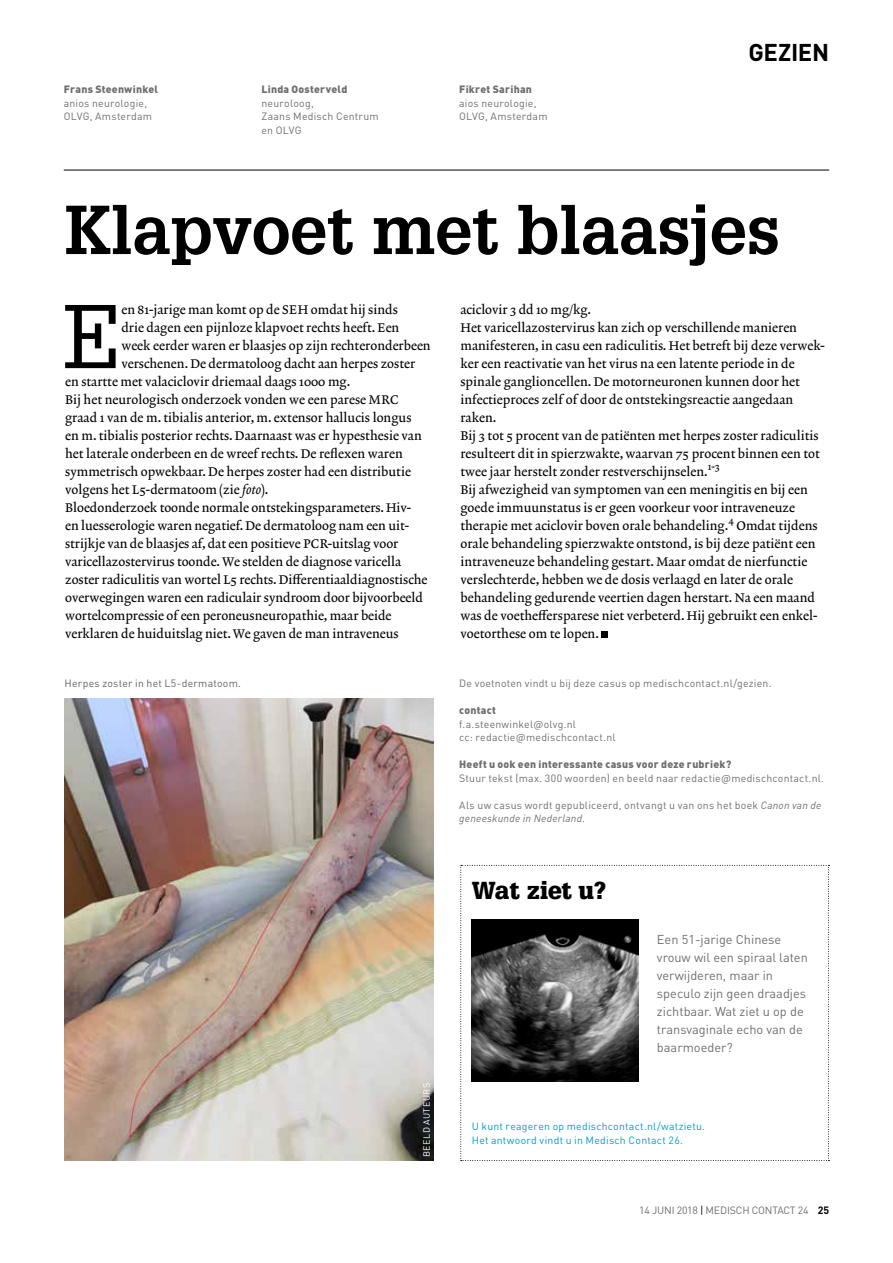
<style>
.page{position:relative;width:893px;height:1263px;background:#fff}
.page>*{position:absolute;margin:0;border:0;box-sizing:border-box;transform-origin:0 0}
.t1{font:88.2px "Glypha LT Std";color:#000}
.t2{font:700 67.5px "Glypha LT Std";letter-spacing:-.01em;color:#000}
.t3{font:900 24px "Glypha LT Std";color:#000}
.t4{font:700 24px "DINOT";letter-spacing:-.015em;color:#000}
.t5{font:12.75px/18px "Lexicon No 2 Roman A";color:#000}
.t6{font:12.75px/18px "DINOT";color:#706f6f}
.t7{font:10.5px/13.5px "DINOT";letter-spacing:.02em;color:#706f6f}
.t8{font:900 10.5px "DINOT";letter-spacing:.025em;color:#706f6f}
.t9{font:10.5px/13.5px "DINOT";letter-spacing:.02em;color:#009ed4}
.t10{font:10.5px "DINOT";letter-spacing:.02em;color:#646363}
.t11{font:10.5px "DINOT";letter-spacing:-.015em;color:#706f6f}
.t12{font:10.2px "Lexicon No 2 Roman A";color:#000}
.t13{font:9px "DINOT";letter-spacing:.04em;color:#fff}
.s1{font-family:"Lexicon No 2 Italic A"}
.s2{font-style:italic}
.s3{color:#000}
.s4{font-weight:700;color:#000}
</style>
<div class="page">
<img style="left:65px;top:698px;width:369px;height:463px">
<svg style="left:460px;top:865px;width:369px;height:296px"></svg>
<img style="left:472px;top:920px;width:167px;height:162px">
<div style="left:601px;top:631px;width:7px;height:7px;background:#000"></div>
<hr style="left:64px;top:170px;width:765px;height:1px;background:#000">
<p class="t8" style="left:64px;top:82px;width:96px">Frans Steenwinkel</p>
<p class="t7" style="left:64px;top:96px;width:90px">anios neurologie,<br>OLVG, Amsterdam</p>
<p class="t8" style="left:261px;top:82px;width:87px">Linda Oosterveld</p>
<p class="t7" style="left:261px;top:96px;width:119px">neuroloog,<br>Zaans Medisch Centrum en OLVG</p>
<p class="t8" style="left:459px;top:82px;width:74px">Fikret Sarihan</p>
<p class="t7" style="left:459px;top:96px;width:90px">aios neurologie,<br>OLVG, Amsterdam</p>
<h3 class="t4" style="left:748px;top:37px;width:82px">GEZIEN</h3>
<h2 class="t2" style="left:65px;top:188px;width:717px">Klapvoet met blaasjes</h2>
<h1 class="t1" style="left:63px;top:283px;width:60px">E</h1>
<p class="t5" style="left:121px;top:301px;width:278px">en 81-jarige man komt op de SEH omdat hij sinds</p>
<p class="t5" style="left:121px;top:319px;width:279px">drie dagen een pijnloze klapvoet rechts heeft. Een</p>
<p class="t5" style="left:121px;top:337px;width:311px">week eerder waren er blaasjes op zijn rechteronderbeen</p>
<p class="t5" style="left:121px;top:355px;width:295px">verschenen. De dermatoloog dacht aan herpes zoster</p>
<p class="t5" style="left:65px;top:373px;width:287px">en startte met valaciclovir driemaal daags 1000 mg.</p>
<p class="t5" style="left:65px;top:391px;width:335px">Bij het neurologisch onderzoek vonden we een parese MRC</p>
<p class="t5" style="left:65px;top:409px;width:348px">graad 1 van de m. tibialis anterior, m. extensor hallucis longus</p>
<p class="t5" style="left:65px;top:427px;width:358px">en m. tibialis posterior rechts. Daarnaast was er hypesthesie van</p>
<p class="t5" style="left:65px;top:445px;width:339px">het laterale onderbeen en de wreef rechts. De reflexen waren</p>
<p class="t5" style="left:65px;top:463px;width:347px">symmetrisch opwekbaar. De herpes zoster had een distributie</p>
<p class="t5" style="left:65px;top:481px;width:205px">volgens het L5-dermatoom (zie <span class="s1">foto</span>).</p>
<p class="t5" style="left:65px;top:499px;width:347px">Bloedonderzoek toonde normale ontstekingsparameters. Hiv-</p>
<p class="t5" style="left:65px;top:517px;width:345px">en luesserologie waren negatief. De dermatoloog nam een uit-</p>
<p class="t5" style="left:65px;top:535px;width:335px">strijkje van de blaasjes af, dat een positieve PCR-uitslag voor</p>
<p class="t5" style="left:65px;top:553px;width:338px">varicellazostervirus toonde. We stelden de diagnose varicella</p>
<p class="t5" style="left:65px;top:571px;width:364px">zoster radiculitis van wortel L5 rechts. Differentiaaldiagnostische</p>
<p class="t5" style="left:65px;top:589px;width:359px">overwegingen waren een radiculair syndroom door bijvoorbeeld</p>
<p class="t5" style="left:65px;top:607px;width:328px">wortelcompressie of een peroneusneuropathie, maar beide</p>
<p class="t5" style="left:65px;top:625px;width:335px">verklaren de huiduitslag niet. We gaven de man intraveneus</p>
<p class="t10" style="left:65px;top:677px;width:178px">Herpes zoster in het L5-dermatoom.</p>
<p class="t13" style="left:421px;top:1157px;width:75px;rotate:-90deg">BEELD AUTEURS</p>
<p class="t5" style="left:460px;top:301px;width:366px">aciclovir 3 dd 10 mg/kg.<br>Het varicellazostervirus kan zich op verschillende manieren manifesteren, in casu een radiculitis. Het betreft bij deze verwek&shy;ker een reactivatie van het virus na een latente periode in de spinale ganglioncellen. De motorneuronen kunnen door het infectieproces zelf of door de ontstekingsreactie aangedaan raken.<br>Bij 3 tot 5 procent van de patiënten met herpes zoster radiculitis resulteert dit in spierzwakte, waarvan 75 procent binnen een tot twee jaar herstelt zonder restverschijnselen.</p>
<p class="t12" style="left:708px;top:460px;width:14px">1-3</p>
<p class="t5" style="left:460px;top:481px;width:349px">Bij afwezigheid van symptomen van een meningitis en bij een goede immuunstatus is er geen voorkeur voor intraveneuze therapie met aciclovir boven orale behandeling.</p>
<p class="t12" style="left:728px;top:514px;width:7px">4</p>
<p class="t5" style="left:460px;top:517px;width:359px;text-indent:276px">Omdat tijdens orale behandeling spierzwakte ontstond, is bij deze patiënt een intraveneuze behandeling gestart. Maar omdat de nierfunctie verslechterde, hebben we de dosis verlaagd en later de orale behandeling gedurende veertien dagen herstart. Na een maand was de voetheffersparese niet verbeterd. Hij gebruikt een enkel&shy;voetorthese om te lopen.</p>
<p class="t7" style="left:459px;top:677px;width:314px">De voetnoten vindt u bij deze casus op medischcontact.nl/gezien.</p>
<p class="t8" style="left:459px;top:703px;width:38px">contact</p>
<p class="t7" style="left:459px;top:717px;width:158px">f.a.steenwinkel@olvg.nl<br>cc: redactie@medischcontact.nl</p>
<p class="t8" style="left:459px;top:757px;width:274px">Heeft u ook een interessante casus voor deze rubriek?</p>
<p class="t7" style="left:459px;top:771px;width:366px">Stuur tekst (max. 300 woorden) en beeld naar redactie@medischcontact.nl.</p>
<p class="t7" style="left:459px;top:798px;width:364px">Als uw casus wordt gepubliceerd, ontvangt u van ons het boek <span class="s2">Canon van de geneeskunde in Nederland</span>.</p>
<h3 class="t3" style="left:472px;top:876px;width:136px">Wat ziet u?</h3>
<p class="t6" style="left:657px;top:930px;width:152px">Een 51-jarige Chinese vrouw wil een spiraal laten verwijderen, maar in speculo zijn geen draadjes zichtbaar. Wat ziet u op de transvaginale echo van de baarmoeder?</p>
<p class="t9" style="left:472px;top:1119px;width:235px">U kunt reageren op medischcontact.nl/watzietu.<br>Het antwoord vindt u in Medisch Contact 26.</p>
<p class="t11" style="left:639px;top:1203px;width:192px">14 JUNI 2018 <span class="s3">|</span> MEDISCH CONTACT 24 <span class="s4">25</span></p>
</div>
